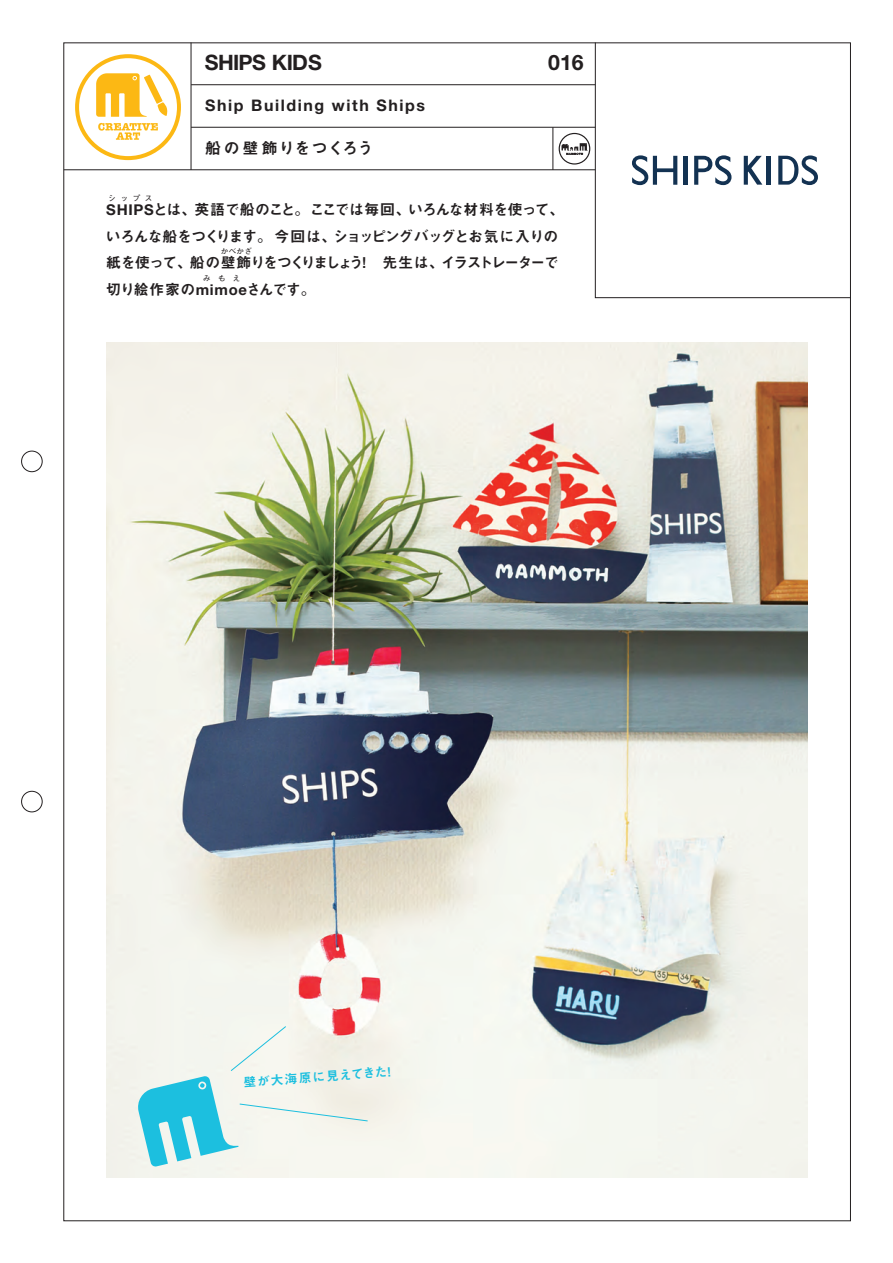
<style>
.page{position:relative;width:893px;height:1263px;background:#fff}
.page>*{position:absolute;margin:0;border:0;box-sizing:border-box;transform-origin:0 0}
.t1{font:700 21.3px "Helvetica Neue LT Std";letter-spacing:-.02em;color:#231f20}
.t2{font:700 15.9px "Helvetica Neue LT Std";letter-spacing:.1em;color:#231f20}
.t3{font:15.9px "Midashi Go Pro MB31";letter-spacing:.08em;color:#231f20}
.t4{font:14.85px/26.5px "Midashi Go Pro MB31";letter-spacing:-.07em;color:#231f20}
.t5{font:14.85px "Midashi Go Pro MB31";letter-spacing:-.035em;color:#231f20}
.t6{font:12.75px "Midashi Go Pro MB31";color:#1cbfdf}
.t7{font:7.5px "Midashi Go Pro MB31";letter-spacing:.625em;color:#231f20}
.s1{font-family:"Helvetica Neue LT Std";font-weight:700}
</style>
<div class="page">
<hr style="left:191px;top:84px;width:404px;height:1px;background:#231f20">
<hr style="left:191px;top:127px;width:404px;height:1px;background:#231f20">
<hr style="left:191px;top:43px;width:1px;height:127px;background:#231f20">
<hr style="left:64px;top:169px;width:531px;height:1px;background:#231f20">
<div style="left:21px;top:451px;width:22px;height:21px;border:1px solid #231f20;border-radius:50%"></div>
<div style="left:21px;top:791px;width:22px;height:21px;border:1px solid #231f20;border-radius:50%"></div>
<svg style="left:595px;top:42px;width:256px;height:256px"></svg>
<img style="left:106px;top:342px;width:702px;height:835px">
<hr style="left:553px;top:127px;width:1px;height:43px;background:#231f20">
<svg style="left:75px;top:54px;width:106px;height:106px"></svg>
<svg style="left:559px;top:133px;width:31px;height:32px"></svg>
<hr style="left:767px;top:156px;width:4px;height:29px;background:#133252">
<svg style="left:744px;top:156px;width:18px;height:29px"></svg>
<svg style="left:778px;top:155px;width:40px;height:30px"></svg>
<svg style="left:632px;top:155px;width:45px;height:30px"></svg>
<hr style="left:684px;top:156px;width:4px;height:29px;background:#133252">
<svg style="left:694px;top:155px;width:37px;height:30px"></svg>
<svg style="left:136px;top:1025px;width:233px;height:142px"></svg>
<h1 class="t1" style="left:205px;top:49px;width:119px">SHIPS KIDS</h1>
<p class="t2" style="left:205px;top:96px;width:221px">Ship Building with Ships</p>
<p class="t3" style="left:205px;top:135px;width:170px">船の壁飾りをつくろう</p>
<h1 class="t1" style="left:548px;top:49px;width:37px">016</h1>
<p class="t7" style="left:109px;top:192px;width:45px">シップス</p>
<p class="t4" style="left:106px;top:221px;width:454px">いろんな船をつくります。今回は、ショッピングバッグとお気に入りの紙を使って、船の壁飾りをつくりましょう！　先生は、イラストレーターで</p>
<p class="t5" style="left:106px;top:198px;width:460px"><span class="s1">SHIPS</span>とは、英語で船のこと。ここでは毎回、いろんな材料を使って、</p>
<p class="t7" style="left:221px;top:245px;width:32px">かべかざ</p>
<p class="t4" style="left:106px;top:274px;width:211px">切り絵作家の<span class="s1">mimoe</span>さんです。</p>
<p class="t7" style="left:203px;top:272px;width:39px">みもえ</p>
<p class="t6" style="left:243px;top:1072px;width:154px;rotate:-4deg">壁が大海原に見えてきた！</p>
</div>
